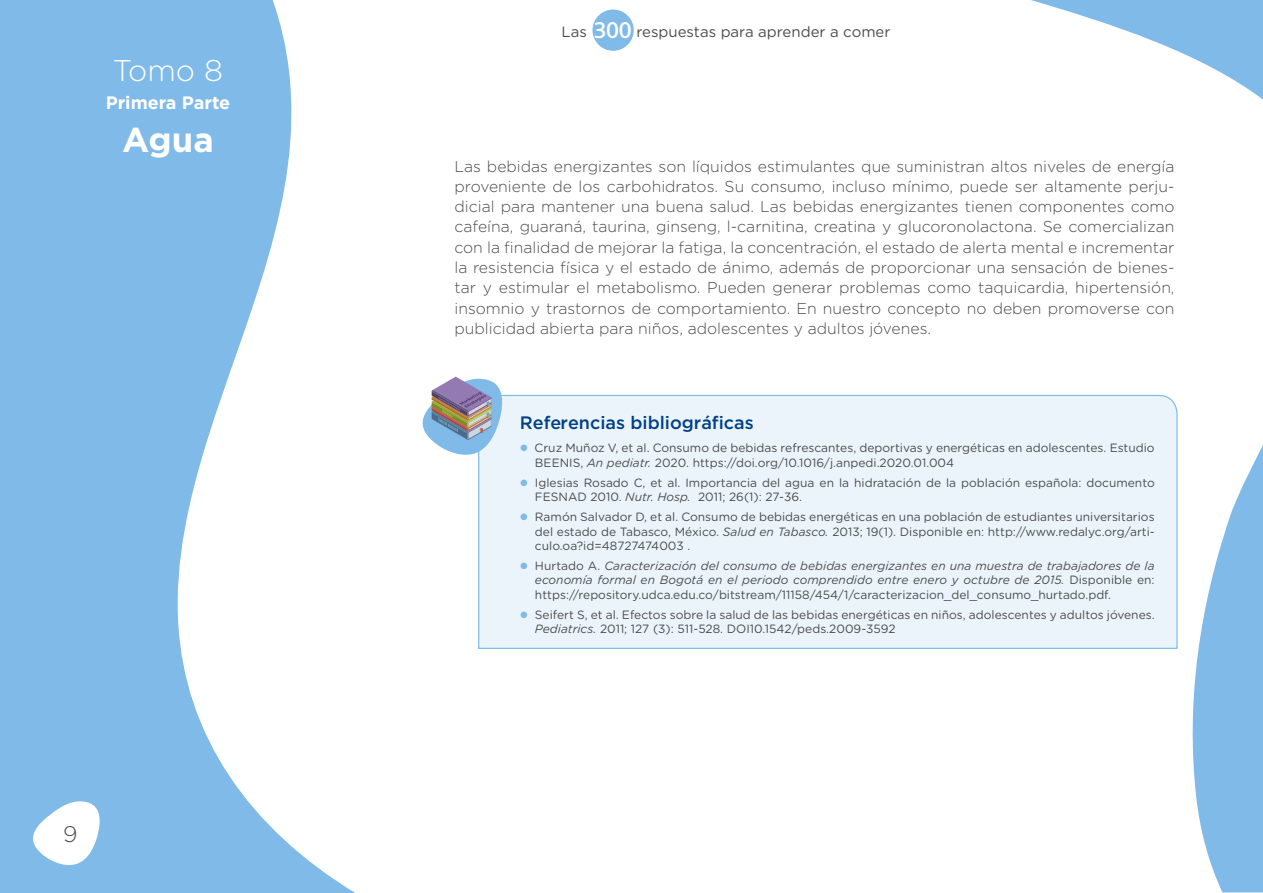
<style>
.page{position:relative;width:1263px;height:893px;background:#fff}
.page>*{position:absolute;margin:0;border:0;box-sizing:border-box;transform-origin:0 0}
.t1{font:700 34.5px "Gotham";color:#fff}
.t2{font:300 30px "Gotham";color:#fff}
.t3{font:500 24px "Bliss Pro";color:#fff}
.t4{font:300 22.5px "Gotham Rounded";color:#4c4c4c}
.t5{font:500 18px "Gotham";color:#004085}
.t6{font:700 18px "Gotham";color:#fff}
.t7{font:300 15.75px/20.2px "Gotham Rounded";color:#4c4c4c;text-align:justify}
.t8{font:15px "Gotham Rounded";color:#4c4c4c}
.t9{font:12px/14.2px "Gotham Rounded";color:#4c4c4c}
.t10{font:italic 12px/14.2px "Gotham Rounded";color:#4c4c4c;text-align:justify}
.s1{font-style:italic}
.s2{font-style:normal}
</style>
<div class="page">
<svg style="left:0;top:0;width:355px;height:893px;fill:#7fbae8"></svg>
<svg style="left:1031px;top:0;width:232px;height:100px"></svg>
<svg style="left:1192px;top:445px;width:71px;height:447px"></svg>
<svg style="left:25px;top:798px;width:77px;height:67px"></svg>
<div style="left:592px;top:10px;width:42px;height:41px;background:#7fbae8;border-radius:50%"></div>
<div style="left:478px;top:394px;width:700px;height:255px;background:#ebf4fb"></div>
<img style="left:422px;top:376px;width:82px;height:79px">
<svg style="left:521px;top:445px;width:6px;height:7px"></svg>
<svg style="left:521px;top:479px;width:6px;height:7px"></svg>
<svg style="left:521px;top:514px;width:6px;height:7px"></svg>
<svg style="left:521px;top:563px;width:6px;height:6px"></svg>
<svg style="left:521px;top:611px;width:6px;height:7px"></svg>
<h2 class="t2" style="left:113px;top:54px;width:112px">Tomo 8</h2>
<p class="t6" style="left:106px;top:92px;width:126px">Primera Parte</p>
<h1 class="t1" style="left:122px;top:120px;width:93px">Agua</h1>
<h3 class="t4" style="left:63px;top:819px;width:16px">9</h3>
<h3 class="t3" style="left:594px;top:15px;width:40px">300</h3>
<p class="t8" style="left:561px;top:21px;width:27px">Las</p>
<p class="t8" style="left:636px;top:21px;width:256px">respuestas para aprender a comer</p>
<p class="t7" style="left:454px;top:155px;width:722px">Las bebidas energizantes son líquidos estimulantes que suministran altos niveles de energía proveniente de los carbohidratos. Su consumo, incluso mínimo, puede ser altamente perju&shy;dicial para mantener una buena salud. Las bebidas energizantes tienen componentes como cafeína, guaraná, taurina, ginseng, l-carnitina, creatina y glucoronolactona. Se comercializan con la finalidad de mejorar la fatiga, la concentración, el estado de alerta mental e incrementar la resistencia física y el estado de ánimo, además de proporcionar una sensación de bienes&shy;tar y estimular el metabolismo. Pueden generar problemas como taquicardia, hipertensión, insomnio y trastornos de comportamiento. En nuestro concepto no deben promoverse con publicidad abierta para niños, adolescentes y adultos jóvenes.</p>
<p class="t5" style="left:520px;top:412px;width:235px">Referencias bibliográficas</p>
<p class="t9" style="left:535px;top:440px;width:622px">Cruz Muñoz V, et al. Consumo de bebidas refrescantes, deportivas y energéticas en adolescentes. Estudio<br>BEENIS, <span class="s1">An pediatr.</span> 2020. https://doi.org/10.1016/j.anpedi.2020.01.004</p>
<p class="t9" style="left:535px;top:475px;width:621px">Iglesias Rosado C, et al. Importancia del agua en la hidratación de la población española: documento<br>FESNAD 2010. <span class="s1">Nutr. Hosp.</span> 2011; 26(1): 27-36.</p>
<p class="t9" style="left:535px;top:509px;width:621px;text-align:justify">Ramón Salvador D, et al. Consumo de bebidas energéticas en una población de estudiantes universitarios del estado de Tabasco, México. <span class="s1">Salud en Tabasco.</span> 2013; 19(1). Disponible en: http://www.redalyc.org/arti&shy;culo.oa?id=48727474003 .</p>
<p class="t10" style="left:535px;top:558px;width:621px"><span class="s2">Hurtado A.</span> Caracterización del consumo de bebidas energizantes en una muestra de trabajadores de la economía formal en Bogotá en el periodo comprendido entre enero y octubre de 2015. <span class="s2">Disponible en: https://repository.udca.edu.co/bitstream/11158/454/1/caracterizacion_del_consumo_hurtado.pdf.</span></p>
<p class="t9" style="left:535px;top:607px;width:621px">Seifert S, et al. Efectos sobre la salud de las bebidas energéticas en niños, adolescentes y adultos jóvenes.<br><span class="s1">Pediatrics.</span> 2011; 127 (3): 511-528. DOI10.1542/peds.2009-3592</p>
</div>
